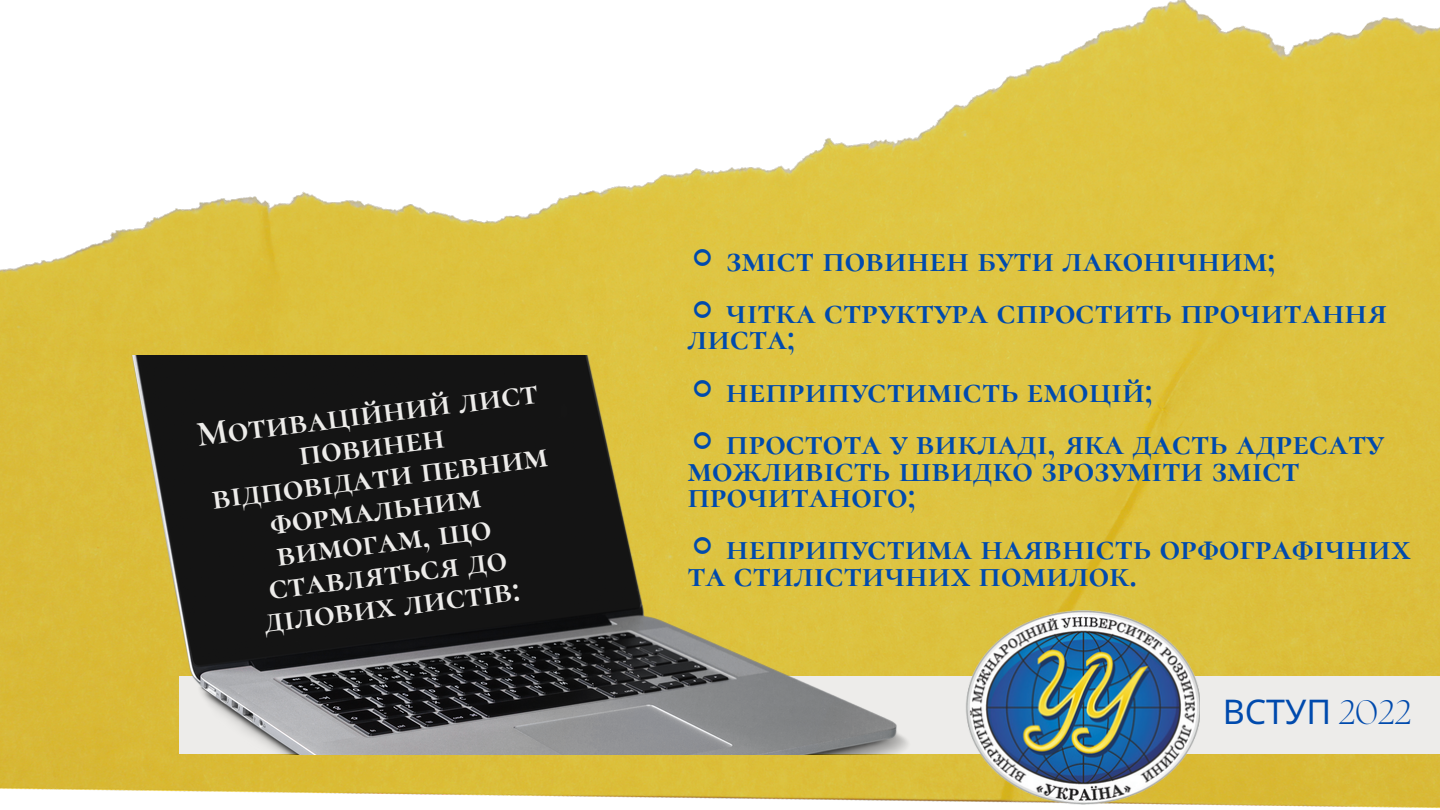
<style>
.page{position:relative;width:1440px;height:810px;background:#fff}
.page>*{position:absolute;margin:0;border:0;box-sizing:border-box;transform-origin:0 0}
.t1{font:700 36px/52.5px "Cormorant SC";color:#004aad}
.t2{font:700 36px/32.2px "Cormorant SC";color:#edecea;text-align:center}
.t3{font:34px "Noto Sans";color:#004aad}
.s1{font-family:"DejaVu Sans";font-weight:400}
.s2{font-family:"The Seasons";font-weight:300}
</style>
<div class="page">
<img style="left:0;top:0;width:1440px;height:808px">
<div style="left:179px;top:676px;width:1261px;height:78px;background:#edecea"></div>
<img style="left:124px;top:355px;width:788px;height:399px">
<img style="left:965px;top:611px;width:234px;height:193px">
<p class="t2" style="left:195px;top:418px;width:347px;rotate:-7deg">Мотиваційний лист повинен відповідати певним формальним вимогам, що ставляться до ділових листів:</p>
<p class="t1" style="left:687px;top:233px;width:701px"><span class="s1">⚪</span> зміст повинен бути лаконічним;<br><span class="s1">⚪</span> чітка структура спростить прочитання</p>
<p class="t1" style="left:687px;top:312px;width:698px">листа;<br><span class="s1">⚪</span> неприпустимість емоцій;<br><span class="s1">⚪</span> простота у викладі, яка дасть адресату</p>
<p class="t1" style="left:687px;top:456px;width:614px;line-height:26.2px">можливість швидко зрозуміти зміст прочитаного;</p>
<p class="t1" style="left:687px;top:535px;width:725px;line-height:26.2px"><span class="s1">⚪</span> неприпустима наявність орфографічних та стилістичних помилок.</p>
<p class="t3" style="left:1223px;top:687px;width:190px">ВСТУП <span class="s2">2022</span></p>
</div>
